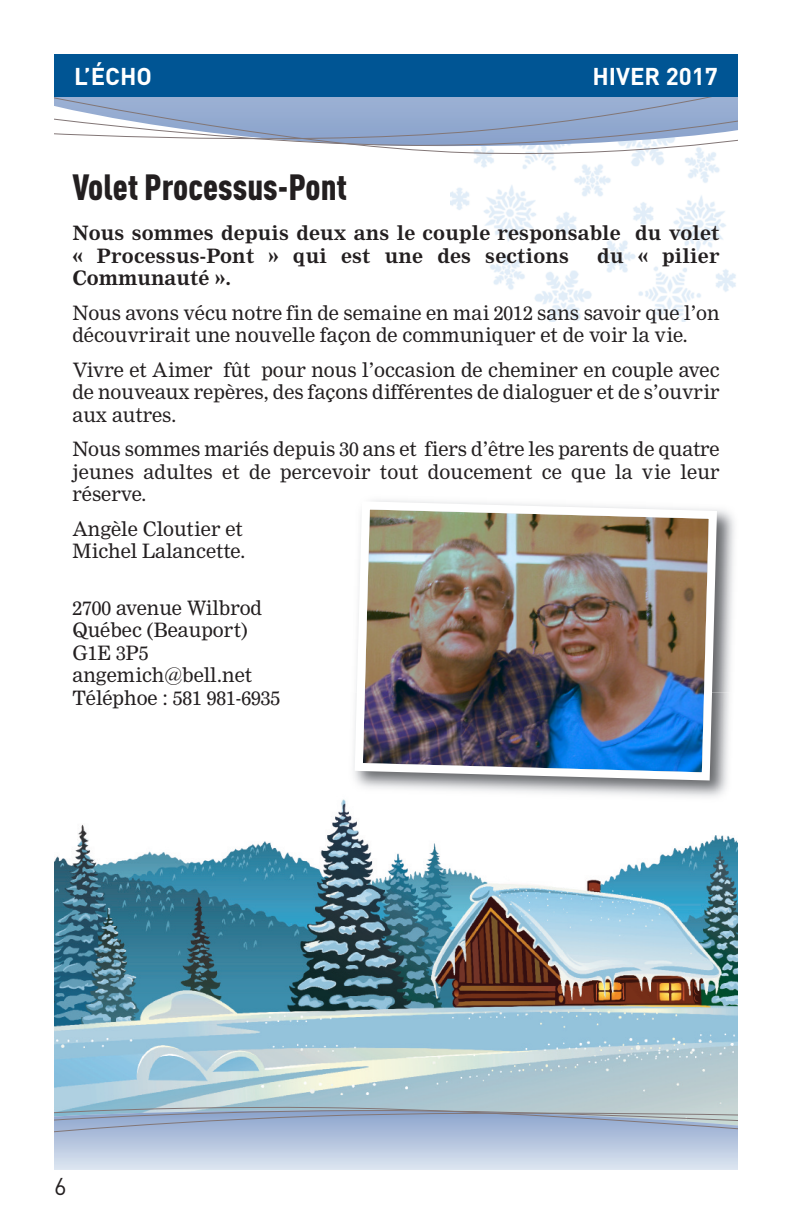
<style>
.page{position:relative;width:792px;height:1224px;background:#fff}
.page>*{position:absolute;margin:0;border:0;box-sizing:border-box;transform-origin:0 0}
.t1{font:900 36px "DIN Cond";color:#231f20}
.t2{font:700 24px "DIN";color:#fff}
.t3{font:24px "DIN";color:#231f20}
.t4{font:19.4px/22.4px "Nimrod";color:#231f20}
.t5{font:700 19.4px/22.4px "Nimrod";letter-spacing:.005em;color:#231f20}
</style>
<div class="page">
<img style="left:450px;top:159px;width:286px;height:162px">
<img style="left:54px;top:799px;width:684px;height:306px">
<svg style="left:54px;top:1140px;width:684px;height:30px;background:#c8d4e7"></svg>
<svg style="left:54px;top:1105px;width:684px;height:35px;background:#a1b4cc"></svg>
<img style="left:721px;top:510px;width:14px;height:183px">
<img style="left:345px;top:693px;width:393px;height:114px">
<img style="left:351px;top:500px;width:370px;height:285px">
<svg style="left:410px;top:150px;width:306px;height:9px"></svg>
<svg style="left:54px;top:97px;width:684px;height:53px"></svg>
<div style="left:54px;top:54px;width:684px;height:43px;background:#005594"></div>
<p class="t2" style="left:74px;top:62px;width:80px">L’ÉCHO</p>
<p class="t2" style="left:592px;top:62px;width:127px">HIVER 2017</p>
<h1 class="t1" style="left:72px;top:174px;width:276px">Volet Processus-Pont</h1>
<p class="t5" style="left:72px;top:223px;width:649px">Nous sommes depuis deux ans le couple responsable du volet « Processus-Pont » qui est une des sections</p>
<p class="t5" style="left:597px;top:246px;width:124px">du « pilier</p>
<p class="t5" style="left:72px;top:268px;width:161px">Communauté ».</p>
<p class="t4" style="left:72px;top:303px;width:649px">Nous avons vécu notre fin de semaine en mai 2012 sans savoir que l’on découvrirait une nouvelle façon de communiquer et de voir la vie.</p>
<p class="t4" style="left:72px;top:360px;width:649px;text-align:justify">Vivre et Aimer fût pour nous l’occasion de cheminer en couple avec de nouveaux repères, des façons différentes de dialoguer et de s’ouvrir aux autres.</p>
<p class="t4" style="left:72px;top:439px;width:649px;text-align:justify">Nous sommes mariés depuis 30 ans et fiers d’être les parents de quatre jeunes adultes et de percevoir tout doucement ce que la vie leur réserve.</p>
<p class="t4" style="left:72px;top:519px;width:175px">Angèle Cloutier et<br>Michel Lalancette.</p>
<p class="t4" style="left:72px;top:598px;width:209px">2700 avenue Wilbrod<br>Québec (Beauport)<br>G1E 3P5 angemich@bell.net<br>Téléphoe : 581 981-6935</p>
<p class="t3" style="left:54px;top:1172px;width:14px">6</p>
</div>
